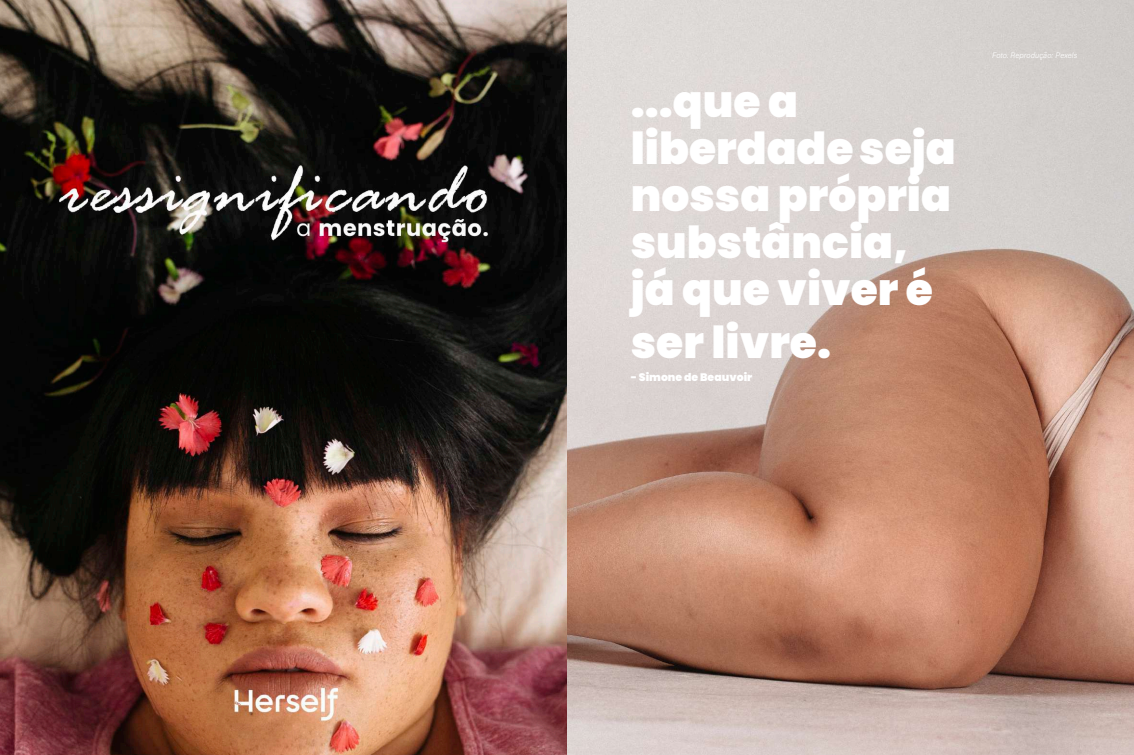
<style>
.page{position:relative;width:1134px;height:755px;background:#fff}
.page>*{position:absolute;margin:0;border:0;box-sizing:border-box;transform-origin:0 0}
.t1{font:900 44px/46.8px "Poppins";color:#fff}
.t2{font:900 10.9px "Poppins";color:#fff}
.t3{font:8px "Acumin Variable Concept";color:#fff}
</style>
<div class="page">
<img style="left:0;top:0;width:1134px;height:754px">
<p class="t1" style="left:631px;top:79px;width:327px">...que a liberdade seja nossa própria substância, já que viver é</p>
<p class="t1" style="left:631px;top:319px;width:202px">ser livre.</p>
<p class="t2" style="left:631px;top:370px;width:123px">- Simone de Beauvoir</p>
<p class="t3" style="left:992px;top:49px;width:87px">Foto. Reprodução: Pexels</p>
</div>
